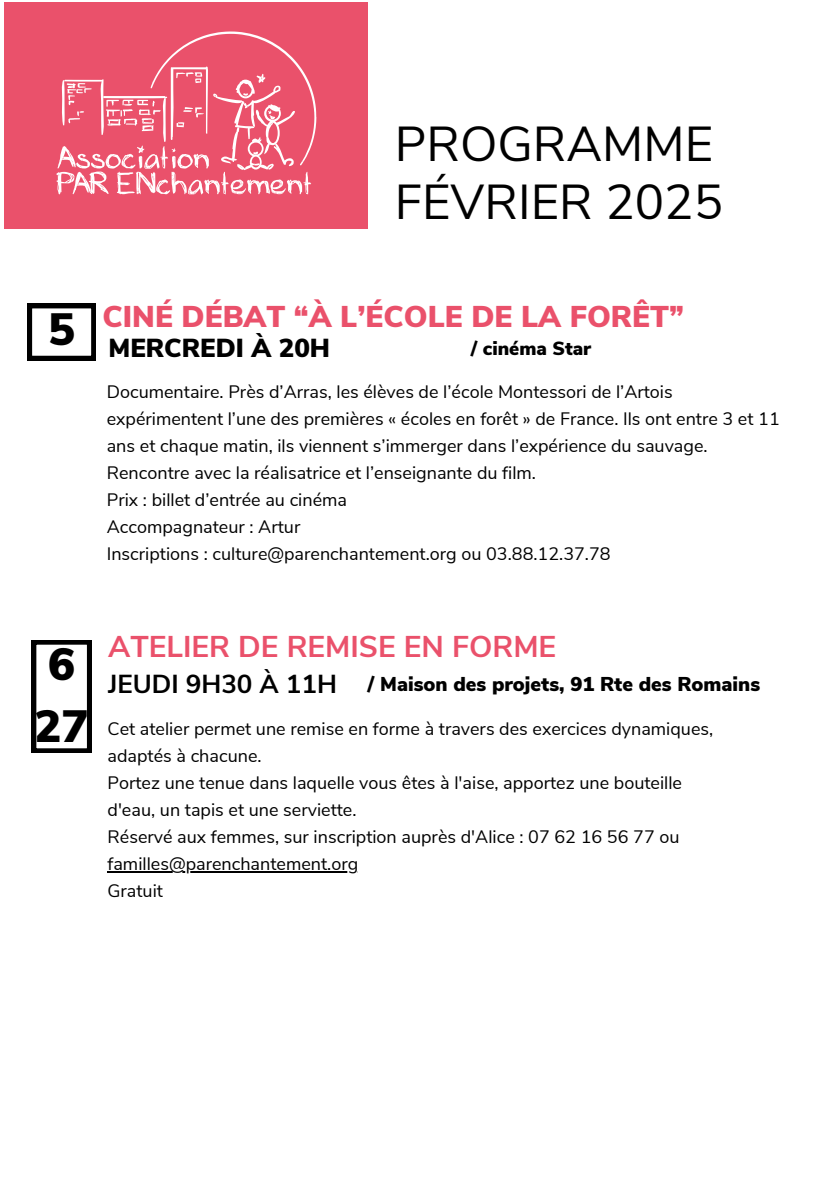
<style>
.page{position:relative;width:839px;height:1191px;background:#fff}
.page>*{position:absolute;margin:0;border:0;box-sizing:border-box;transform-origin:0 0}
.t1{font:49px/58.4px "Nunito Sans";color:#000}
.t2{font:900 45.2px "Nunito Sans";color:#000}
.t3{font:900 30px "Nunito Sans";color:#ea516b}
.t4{font:700 30px "Nunito Sans";color:#ea516b}
.t5{font:700 26px "Nunito Sans";color:#000}
.t6{font:900 26px "Nunito Sans";color:#000}
.t7{font:900 20px "Nunito Sans";color:#000}
.t8{font:900 19px "Nunito Sans";color:#000}
.t9{font:18px/27px "Nunito Sans";color:#000}
</style>
<div class="page">
<div style="left:5px;top:2px;width:363px;height:227px;background:#ea516b"></div>
<svg style="left:56px;top:32px;width:260px;height:162px"></svg>
<hr style="left:107px;top:872px;width:251px;height:1px;background:#000">
<svg style="left:32px;top:640px;width:59px;height:113px"></svg>
<svg style="left:28px;top:304px;width:67px;height:56px"></svg>
<p class="t1" style="left:395px;top:115px;width:330px">PROGRAMME<br>FÉVRIER 2025</p>
<p class="t2" style="left:48px;top:299px;width:29px">5</p>
<h2 class="t3" style="left:103px;top:297px;width:582px">CINÉ DÉBAT “À L’ÉCOLE DE LA FORÊT”</h2>
<p class="t6" style="left:108px;top:331px;width:223px">MERCREDI À 20H</p>
<p class="t8" style="left:471px;top:335px;width:122px">/ cinéma Star</p>
<h3 class="t9" style="left:107px;top:379px;width:674px">Documentaire. Près d’Arras, les élèves de l’école Montessori de l’Artois expérimentent l’une des premières « écoles en forêt » de France. Ils ont entre 3 et 11 ans et chaque matin, ils viennent s’immerger dans l’expérience du sauvage.<br>Rencontre avec la réalisatrice et l’enseignante du film.</h3>
<h4 class="t9" style="left:107px;top:487px;width:242px">Prix : billet d’entrée au cinéma</h4>
<h5 class="t9" style="left:107px;top:514px;width:195px">Accompagnateur : Artur</h5>
<p class="t9" style="left:107px;top:541px;width:505px">Inscriptions : culture@parenchantement.org ou 03.88.12.37.78</p>
<p class="t2" style="left:48px;top:634px;width:29px">6</p>
<p class="t2" style="left:34px;top:696px;width:56px">27</p>
<h1 class="t4" style="left:108px;top:626px;width:449px">ATELIER DE REMISE EN FORME</h1>
<p class="t5" style="left:108px;top:666px;width:230px">JEUDI 9H30 À 11H</p>
<p class="t7" style="left:367px;top:671px;width:394px">/ Maison des projets, 91 Rte des Romains</p>
<p class="t9" style="left:107px;top:716px;width:607px">Cet atelier permet une remise en forme à travers des exercices dynamiques, adaptés à chacune.</p>
<h3 class="t9" style="left:107px;top:770px;width:576px">Portez une tenue dans laquelle vous êtes à l'aise, apportez une bouteille d'eau, un tapis et une serviette.</h3>
<h4 class="t9" style="left:107px;top:824px;width:573px">Réservé aux femmes, sur inscription auprès d'Alice : 07 62 16 56 77 ou</h4>
<h5 class="t9" style="left:107px;top:851px;width:252px">familles@parenchantement.org<br>Gratuit</h5>
</div>
